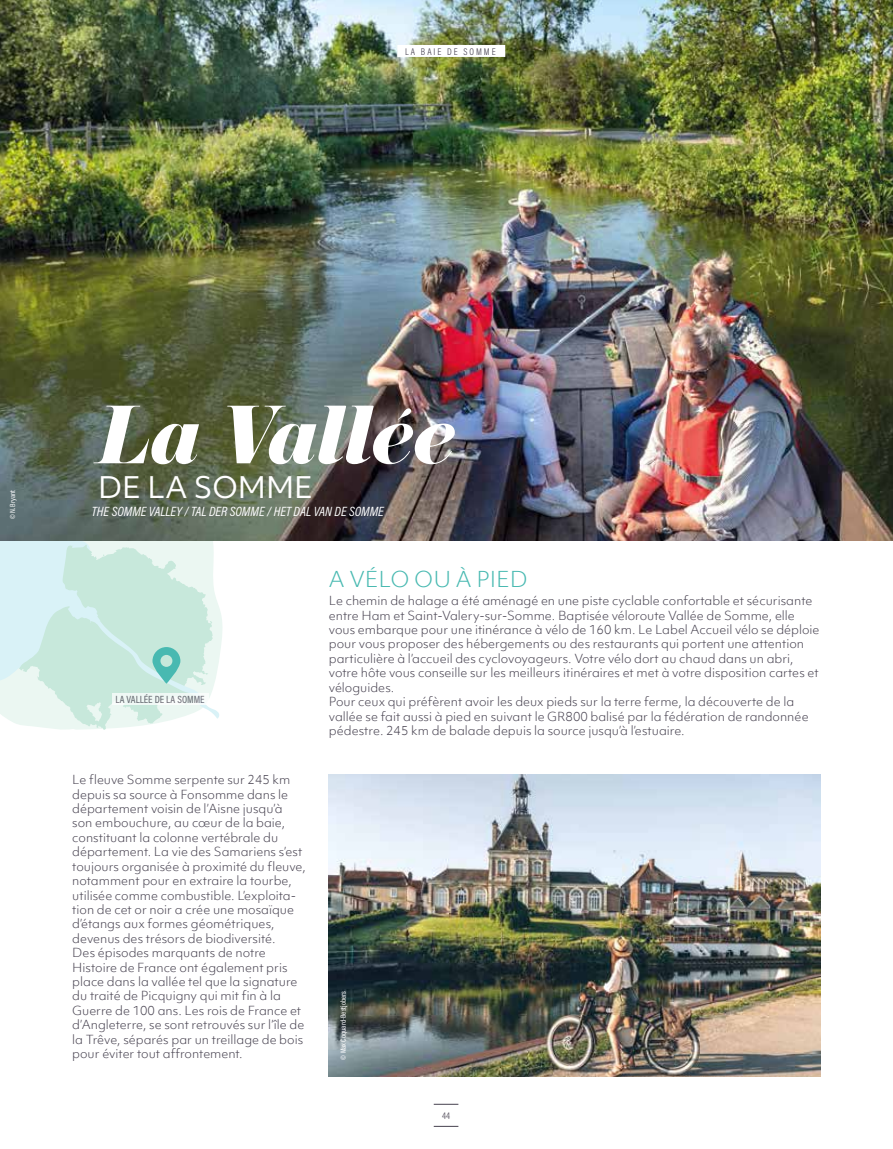
<style>
.page{position:relative;width:893px;height:1149px;background:#fff}
.page>*{position:absolute;margin:0;border:0;box-sizing:border-box;transform-origin:0 0}
.t1{font:italic 72px "Eloquent JF Pro";color:#fff}
.t2{font:28.5px "Objektiv Mk 1";color:#fff}
.t3{font:300 21px "Objektiv Mk 1";color:#48b9b1}
.t4{font:italic 13.5px "Acumin Pro Cond";color:#fff}
.t5{font:300 12px/14.4px "Objektiv Mk 1";color:#46414f}
.t6{font:500 10.5px "Acumin Pro Cond";color:#46414f}
.t7{font:300 9.75px "Acumin Pro Cond";letter-spacing:.2em;color:#46414f}
.t8{font:7.5px "Acumin Pro Cond";color:#fff}
</style>
<div class="page">
<svg style="left:0;top:540px;width:224px;height:190px;background:#d4ede7"></svg>
<div style="left:112px;top:693px;width:96px;height:11px;background:#eff8f5"></div>
<img style="left:0;top:0;width:893px;height:540px">
<img style="left:329px;top:774px;width:492px;height:302px">
<svg style="left:434px;top:1103px;width:24px;height:1px"></svg>
<svg style="left:434px;top:1125px;width:24px;height:1px"></svg>
<div style="left:397px;top:45px;width:108px;height:12px;background:#fff"></div>
<p class="t7" style="left:405px;top:45px;width:92px">LA BAIE DE SOMME</p>
<p class="t8" style="left:8px;top:519px;width:31px;rotate:-90deg">© N. Bryant</p>
<h1 class="t1" style="left:92px;top:396px;width:360px">La Vallée</h1>
<h2 class="t2" style="left:98px;top:467px;width:216px">DE LA SOMME</h2>
<p class="t4" style="left:92px;top:503px;width:293px">THE SOMME VALLEY / TAL DER SOMME / HET DAL VAN DE SOMME</p>
<p class="t6" style="left:115px;top:692px;width:91px">LA VALLÉE DE LA SOMME</p>
<p class="t5" style="left:72px;top:772px;width:235px">Le fleuve Somme serpente sur 245 km depuis sa source à Fonsomme dans le département voisin de l’Aisne jusqu’à<br>son embouchure, au cœur de la baie, constituant la colonne vertébrale du département. La vie des Samariens s’est toujours organisée à proximité du fleuve, notamment pour en extraire la tourbe, utilisée comme combustible. L’exploita&shy;tion de cet or noir a crée une mosaïque d’étangs aux formes géométriques, devenus des trésors de biodiversité.<br>Des épisodes marquants de notre Histoire de France ont également pris place dans la vallée tel que la signature du traité de Picquigny qui mit fin à la Guerre de 100 ans. Les rois de France et d’Angleterre, se sont retrouvés sur l’île de la Trêve, séparés par un treillage de bois pour éviter tout affrontement.</p>
<h3 class="t3" style="left:329px;top:564px;width:200px">A VÉLO OU À PIED</h3>
<p class="t5" style="left:329px;top:593px;width:492px">Le chemin de halage a été aménagé en une piste cyclable confortable et sécurisante entre Ham et Saint-Valery-sur-Somme. Baptisée véloroute Vallée de Somme, elle vous embarque pour une itinérance à vélo de 160 km. Le Label Accueil vélo se déploie pour vous proposer des hébergements ou des restaurants qui portent une attention particulière à l’accueil des cyclovoyageurs. Votre vélo dort au chaud dans un abri, votre hôte vous conseille sur les meilleurs itinéraires et met à votre disposition cartes et véloguides.<br>Pour ceux qui préfèrent avoir les deux pieds sur la terre ferme, la découverte de la vallée se fait aussi à pied en suivant le GR800 balisé par la fédération de randonnée pédestre. 245 km de balade depuis la source jusqu’à l’estuaire.</p>
<p class="t8" style="left:338px;top:1059px;width:70px;rotate:-90deg">© Max Coquard-Bestjobers</p>
<p class="t7" style="left:442px;top:1108px;width:10px">44</p>
</div>
